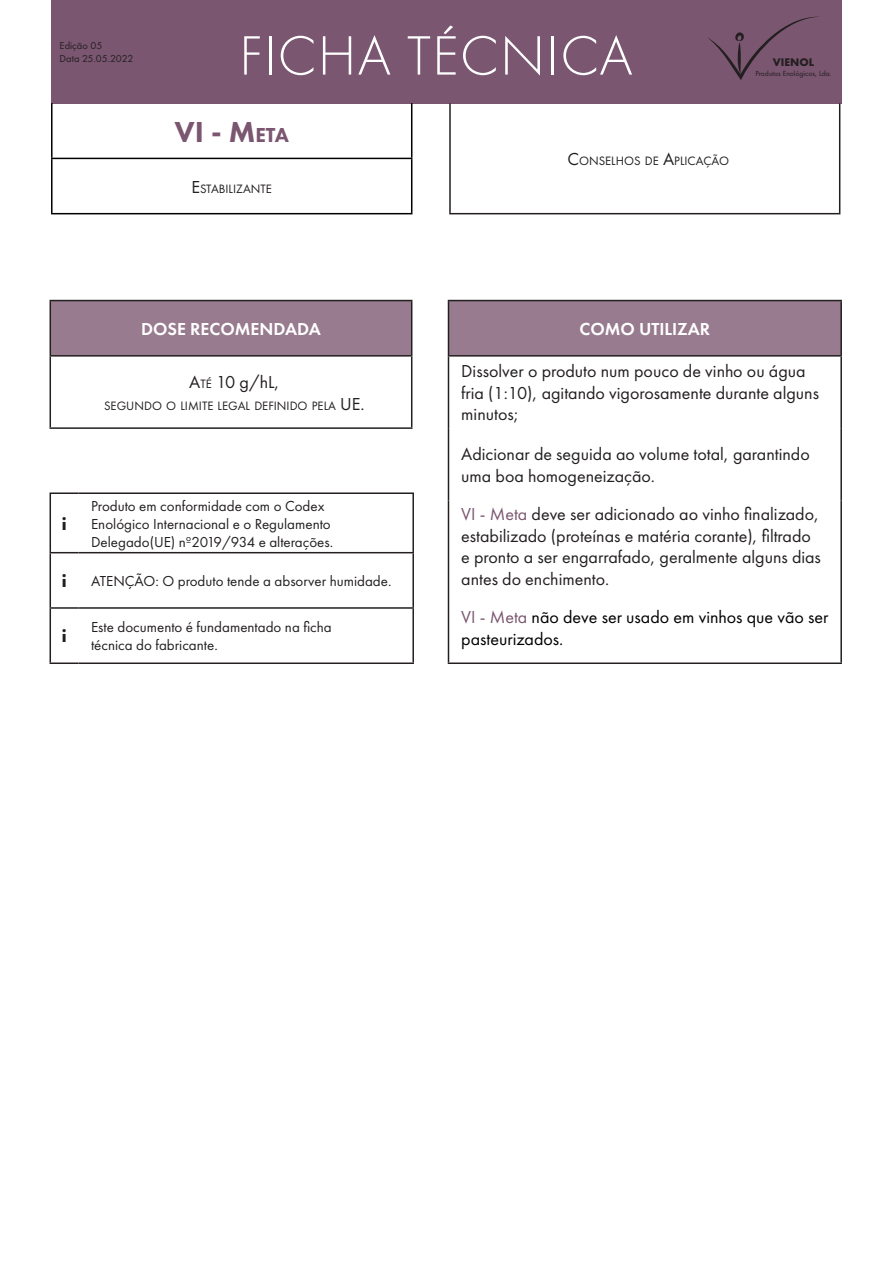
<style>
.page{position:relative;width:893px;height:1263px;background:#fff}
.page>*{position:absolute;margin:0;border:0;box-sizing:border-box;transform-origin:0 0}
.t1{font:300 57.45px "Futura PT";letter-spacing:.02em;color:#fff}
.t2{font:800 30px "Futura PT";color:#7a5670}
.t3{font:18px/21.6px "Futura PT";color:#231f20}
.t4{font:18px/21.6px "Futura PT";color:#000}
.t5{font:600 18px "Futura PT";color:#fff}
.t6{font:18px "Futura PT";color:#231f20}
.t7{font:700 18px "Futura PT";color:#231f20}
.t8{font:15px "Futura PT";color:#231f20}
.t9{font:12.6px "Futura PT";color:#231f20}
.t10{font:700 11.55px "Futura PT";color:#231f20}
.t11{font:10.5px "Futura PT";color:#231f20}
.t12{font:7.65px "Futura PT";color:#231f20}
.s1{font-size:21px}
.s2{font-size:18px}
.s3{font-size:12.6px}
.s4{font-style:inherit}
.s5{color:#7a5670}
</style>
<div class="page">
<hr style="left:50px;top:492px;width:28px;height:2px;background:#231f20">
<hr style="left:50px;top:494px;width:1px;height:58px;background:#231f20">
<hr style="left:78px;top:492px;width:336px;height:2px;background:#231f20">
<hr style="left:412px;top:494px;width:2px;height:58px;background:#231f20">
<svg style="left:50px;top:552px;width:28px;height:1px"></svg>
<hr style="left:50px;top:553px;width:1px;height:54px;background:#231f20">
<hr style="left:78px;top:552px;width:336px;height:1px;background:#231f20">
<hr style="left:412px;top:553px;width:2px;height:54px;background:#231f20">
<hr style="left:50px;top:607px;width:28px;height:2px;background:#231f20">
<hr style="left:50px;top:609px;width:1px;height:53px;background:#231f20">
<hr style="left:78px;top:607px;width:336px;height:2px;background:#231f20">
<hr style="left:412px;top:609px;width:2px;height:53px;background:#231f20">
<hr style="left:50px;top:662px;width:28px;height:2px;background:#231f20">
<hr style="left:78px;top:662px;width:336px;height:2px;background:#231f20">
<div style="left:51px;top:0;width:791px;height:103px;background:#7a5670"></div>
<svg style="left:708px;top:16px;width:111px;height:64px"></svg>
<hr style="left:51px;top:103px;width:2px;height:55px;background:#000">
<hr style="left:411px;top:103px;width:1px;height:55px;background:#000">
<hr style="left:51px;top:158px;width:361px;height:1px;background:#000">
<hr style="left:51px;top:159px;width:2px;height:54px;background:#000">
<hr style="left:411px;top:159px;width:1px;height:54px;background:#000">
<hr style="left:51px;top:213px;width:361px;height:1px;background:#000">
<hr style="left:449px;top:103px;width:2px;height:110px;background:#231f20">
<hr style="left:839px;top:103px;width:1px;height:110px;background:#231f20">
<hr style="left:449px;top:213px;width:391px;height:1px;background:#231f20">
<div style="left:448px;top:301px;width:393px;height:55px;background:#987b8e"></div>
<hr style="left:448px;top:300px;width:394px;height:1px;background:#231f20">
<hr style="left:448px;top:301px;width:1px;height:54px;background:#231f20">
<hr style="left:840px;top:301px;width:2px;height:54px;background:#231f20">
<hr style="left:448px;top:355px;width:394px;height:2px;background:#231f20">
<hr style="left:448px;top:357px;width:1px;height:71px;background:#231f20">
<hr style="left:840px;top:357px;width:2px;height:71px;background:#231f20">
<hr style="left:448px;top:428px;width:1px;height:72px;background:#231f20">
<hr style="left:840px;top:428px;width:2px;height:72px;background:#231f20">
<hr style="left:448px;top:500px;width:1px;height:91px;background:#231f20">
<hr style="left:840px;top:500px;width:2px;height:91px;background:#231f20">
<hr style="left:448px;top:591px;width:1px;height:71px;background:#231f20">
<hr style="left:840px;top:591px;width:2px;height:71px;background:#231f20">
<hr style="left:448px;top:662px;width:394px;height:2px;background:#231f20">
<div style="left:50px;top:301px;width:362px;height:55px;background:#987b8e"></div>
<hr style="left:50px;top:300px;width:362px;height:1px;background:#231f20">
<hr style="left:50px;top:301px;width:1px;height:54px;background:#231f20">
<hr style="left:50px;top:355px;width:362px;height:2px;background:#231f20">
<hr style="left:50px;top:357px;width:1px;height:70px;background:#231f20">
<hr style="left:50px;top:427px;width:362px;height:2px;background:#231f20">
<hr style="left:411px;top:301px;width:1px;height:54px;background:#231f20">
<hr style="left:411px;top:357px;width:1px;height:70px;background:#231f20">
<p class="t1" style="left:239px;top:23px;width:395px">FICHA TÉCNICA</p>
<p class="t11" style="left:60px;top:40px;width:44px">Edição 05</p>
<p class="t11" style="left:60px;top:52px;width:75px">Data 25.05.2022</p>
<p class="t10" style="left:773px;top:54px;width:43px">VIENOL</p>
<p class="t12" style="left:755px;top:69px;width:78px">Produtos Enológicos, Lda.</p>
<p class="t2" style="left:175px;top:113px;width:116px">VI - M<span class="s1">eta</span></p>
<p class="t9" style="left:192px;top:181px;width:82px"><span class="s2">E</span>STABILIZANTE</p>
<p class="t5" style="left:141px;top:318px;width:181px">DOSE RECOMENDADA</p>
<p class="t6" style="left:189px;top:371px;width:92px">A<span class="s3">TÉ</span> 10 <span class="s4">g/hL</span>,</p>
<p class="t9" style="left:104px;top:398px;width:262px">SEGUNDO O LIMITE LEGAL DEFINIDO PELA <span class="s2">UE.</span></p>
<p class="t7" style="left:62px;top:512px;width:6px">i</p>
<p class="t8" style="left:91px;top:497px;width:235px">Produto em conformidade com o Codex</p>
<p class="t8" style="left:91px;top:515px;width:241px">Enológico Internacional e o Regulamento</p>
<p class="t8" style="left:91px;top:533px;width:244px">Delegado(UE) nº2019/934 e alterações.</p>
<p class="t7" style="left:62px;top:570px;width:6px">i</p>
<p class="t8" style="left:91px;top:572px;width:302px">ATENÇÃO: O produto tende a absorver humidade.</p>
<p class="t7" style="left:62px;top:625px;width:6px">i</p>
<p class="t8" style="left:91px;top:618px;width:242px">Este documento é fundamentado na ficha</p>
<p class="t8" style="left:91px;top:636px;width:128px">técnica do fabricante.</p>
<p class="t9" style="left:567px;top:154px;width:163px"><span class="s2">C</span>ONSELHOS DE <span class="s2">A</span>PLICAÇÃO</p>
<p class="t5" style="left:579px;top:318px;width:132px">COMO UTILIZAR</p>
<p class="t3" style="left:461px;top:360px;width:359px">Dissolver o produto num pouco de vinho ou água fria (1:10), agitando vigorosamente durante alguns minutos;</p>
<p class="t3" style="left:461px;top:443px;width:350px">Adicionar de seguida ao volume total, garantindo uma boa homogeneização.</p>
<p class="t3" style="left:461px;top:503px;width:361px"><span class="s5">VI - Meta</span> deve ser adicionado ao vinho finalizado, estabilizado (proteínas e matéria corante), filtrado e pronto a ser engarrafado, geralmente alguns dias antes do enchimento.</p>
<p class="t4" style="left:461px;top:606px;width:369px"><span class="s5">VI - Meta</span> não deve ser usado em vinhos que vão ser pasteurizados.</p>
</div>
